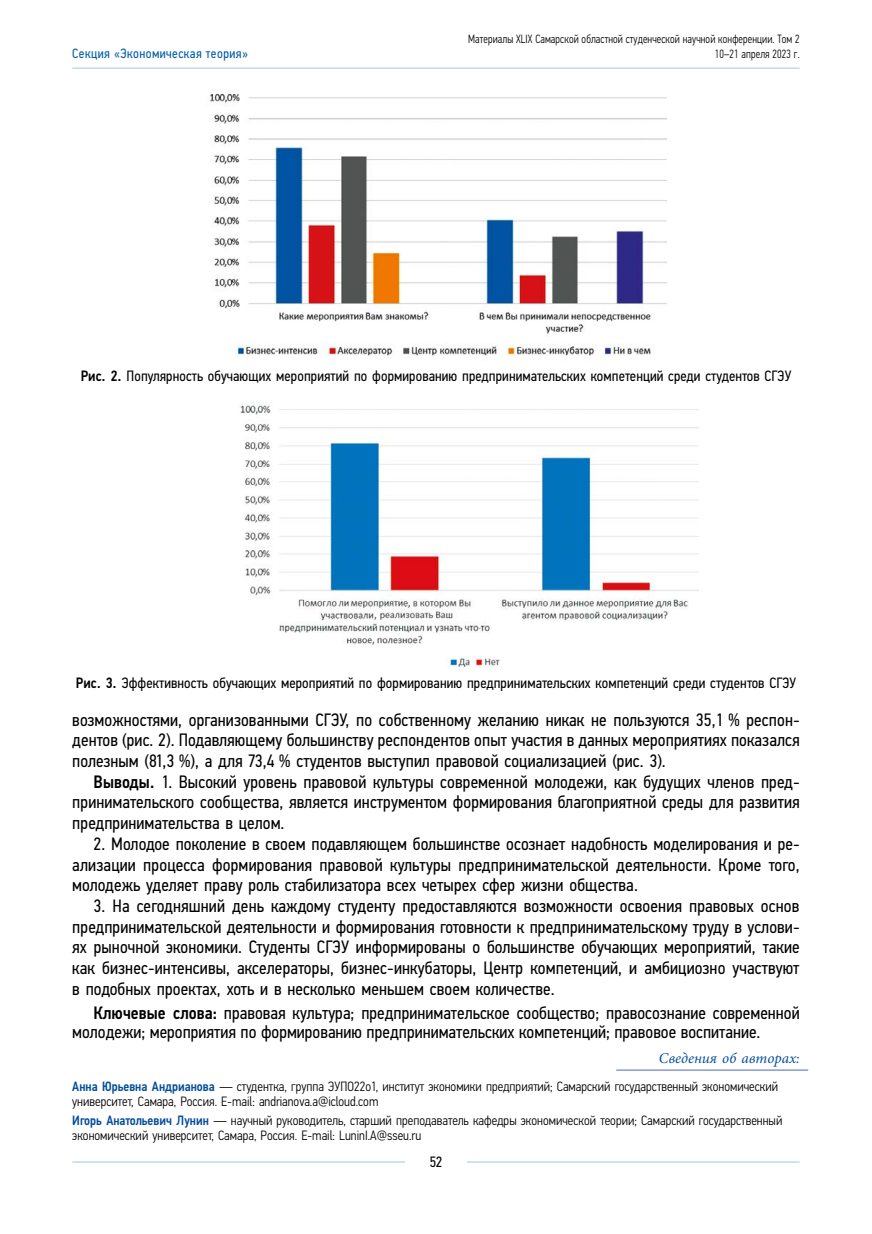
<style>
.page{position:relative;width:872px;height:1234px;background:#fff}
.page>*{position:absolute;margin:0;border:0;box-sizing:border-box;transform-origin:0 0}
.t1{font:18px/20.7px "Eco Vector Cond";color:#000;text-align:justify}
.t2{font:15px "Eco Vector Cond";letter-spacing:.005em;color:#000}
.t3{font:italic 15px "Minion Pro";color:#044d9b}
.t4{font:300 13.5px/15px "Eco Vector Cond";color:#000}
.t5{font:13.5px "Eco Vector Cond";letter-spacing:.03em;color:#005da9}
.t6{font:300 12px "Eco Vector Cond";letter-spacing:.01em;color:#000;scale:.9 1}
.s1{font-weight:500}
.s2{font-weight:500;color:#044d9b}
</style>
<div class="page">
<hr style="left:72px;top:1161px;width:727px;height:1px;background:#a3c5e9">
<div style="left:405px;top:1155px;width:62px;height:21px;background:#fff"></div>
<hr style="left:72px;top:68px;width:727px;height:1px;background:#a3c5e9">
<hr style="left:616px;top:1069px;width:192px;height:1px;background:#6079b9">
<img style="left:210px;top:93px;width:456px;height:263px">
<img style="left:240px;top:402px;width:458px;height:266px">
<p class="t6" style="left:468px;top:32px;width:370px">Материалы XLIX Самарской областной студенческой научной конференции. Том 2</p>
<p class="t5" style="left:72px;top:45px;width:177px">Секция «Экономическая теория»</p>
<p class="t6" style="left:715px;top:47px;width:96px">10–21 апреля 2023 г.</p>
<p class="t2" style="left:81px;top:366px;width:712px"><span class="s1">Рис. 2.</span> Популярность обучающих мероприятий по формированию предпринимательских компетенций среди студентов СГЭУ</p>
<p class="t2" style="left:76px;top:673px;width:721px"><span class="s1">Рис. 3.</span> Эффективность обучающих мероприятий по формированию предпринимательских компетенций среди студентов СГЭУ</p>
<p class="t1" style="left:72px;top:709px;width:729px">возможностями, организованными СГЭУ, по собственному желанию никак не пользуются 35,1 % респон&shy;дентов (рис. 2). Подавляющему большинству респондентов опыт участия в данных мероприятиях показался полезным (81,3 %), а для 73,4 % студентов выступил правовой социализацией (рис. 3).</p>
<p class="t1" style="left:72px;top:771px;width:729px;text-indent:21px"><span class="s1">Выводы.</span> 1. Высокий уровень правовой культуры современной молодежи, как будущих членов пред&shy;принимательского сообщества, является инструментом формирования благоприятной среды для развития предпринимательства в целом.</p>
<p class="t1" style="left:72px;top:833px;width:729px;text-indent:21px">2. Молодое поколение в своем подавляющем большинстве осознает надобность моделирования и ре&shy;ализации процесса формирования правовой культуры предпринимательской деятельности. Кроме того, молодежь уделяет праву роль стабилизатора всех четырех сфер жизни общества.</p>
<p class="t1" style="left:72px;top:895px;width:729px;text-indent:21px">3. На сегодняшний день каждому студенту предоставляются возможности освоения правовых основ предпринимательской деятельности и формирования готовности к предпринимательскому труду в услови&shy;ях рыночной экономики. Студенты СГЭУ информированы о большинстве обучающих мероприятий, такие как бизнес-интенсивы, акселераторы, бизнес-инкубаторы, Центр компетенций, и амбициозно участвуют в подобных проектах, хоть и в несколько меньшем своем количестве.</p>
<p class="t1" style="left:72px;top:1002px;width:729px;line-height:19.5px;text-indent:21px"><span class="s1">Ключевые слова:</span> правовая культура; предпринимательское сообщество; правосознание современной молодежи; мероприятия по формированию предпринимательских компетенций; правовое воспитание.</p>
<p class="t3" style="left:659px;top:1047px;width:142px">Сведения об авторах:</p>
<p class="t4" style="left:72px;top:1078px;width:707px"><span class="s2">Анна Юрьевна Андрианова</span> — студентка, группа ЭУПО22о1, институт экономики предприятий; Самарский государственный экономический университет, Самара, Россия. E-mail: andrianova.a@icloud.com</p>
<p class="t4" style="left:72px;top:1112px;width:711px"><span class="s2">Игорь Анатольевич Лунин</span> — научный руководитель, старший преподаватель кафедры экономической теории; Самарский государственный экономический университет, Самара, Россия. E-mail: LuninI.A@sseu.ru</p>
<p class="t2" style="left:430px;top:1152px;width:14px">52</p>
</div>
